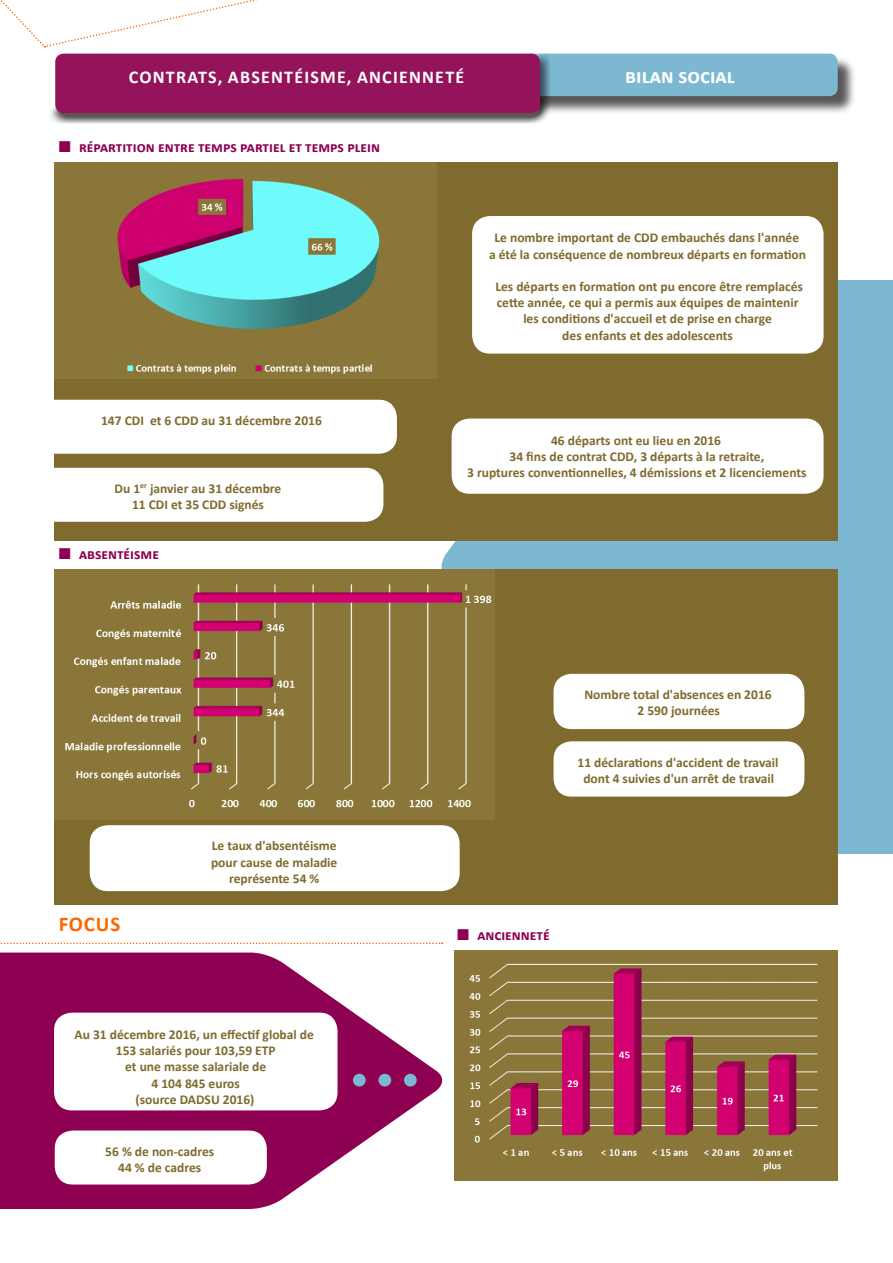
<style>
.page{position:relative;width:893px;height:1263px;background:#fff}
.page>*{position:absolute;margin:0;border:0;box-sizing:border-box;transform-origin:0 0}
.t1{font:700 21px "Calibri";color:#fff}
.t2{font:700 21px "Calibri";letter-spacing:.04em;color:#f60}
.t3{font:700 18px "Calibri";letter-spacing:.07em;color:#fff}
.t4{font:700 15px "Calibri";color:#8d0052}
.t5{font:700 13.5px "Calibri";color:#7f6b2e}
</style>
<div class="page">
<div style="left:521px;top:56px;width:335px;height:59px;background:#231f20;opacity:.75"></div>
<div style="left:519px;top:54px;width:319px;height:42px;background:#7db8d3;border-radius:9px"></div>
<div style="left:48px;top:50px;width:503px;height:74px;background:#231f20;opacity:.75"></div>
<div style="left:55px;top:54px;width:485px;height:59px;background:#93145a;border-radius:9px"></div>
<svg style="left:0;top:952px;width:443px;height:257px;fill:#8d0052"></svg>
<svg style="left:1px;top:0;width:256px;height:48px"></svg>
<svg style="left:0;top:942px;width:442px;height:2px"></svg>
<div style="left:435px;top:274px;width:458px;height:581px;background:#7db8d3"></div>
<div style="left:54px;top:162px;width:783px;height:378px;background:#7f6b2e"></div>
<img style="left:54px;top:162px;width:383px;height:217px">
<div style="left:54px;top:1013px;width:284px;height:97px;background:#fff;border-radius:18px"></div>
<div style="left:55px;top:1130px;width:212px;height:54px;background:#fff;border-radius:18px"></div>
<div style="left:27px;top:400px;width:370px;height:54px;background:#fff;border-radius:18px"></div>
<div style="left:14px;top:468px;width:369px;height:54px;background:#fff;border-radius:18px"></div>
<div style="left:452px;top:419px;width:372px;height:75px;background:#fff;border-radius:18px"></div>
<div style="left:472px;top:216px;width:351px;height:138px;background:#fff;border-radius:18px"></div>
<div style="left:54px;top:569px;width:783px;height:336px;background:#7f6b2e"></div>
<img style="left:55px;top:569px;width:440px;height:250px">
<div style="left:90px;top:825px;width:370px;height:66px;background:#fff;border-radius:18px"></div>
<div style="left:554px;top:741px;width:250px;height:55px;background:#fff;border-radius:18px"></div>
<div style="left:554px;top:674px;width:250px;height:55px;background:#fff;border-radius:18px"></div>
<div style="left:54px;top:544px;width:387px;height:25px;background:#fff"></div>
<div style="left:353px;top:1074px;width:13px;height:12px;background:#7db8d3;border-radius:50%"></div>
<div style="left:404px;top:1074px;width:13px;height:12px;background:#7db8d3;border-radius:50%"></div>
<div style="left:378px;top:1074px;width:13px;height:12px;background:#7db8d3;border-radius:50%"></div>
<img style="left:454px;top:950px;width:383px;height:230px">
<h2 class="t3" style="left:129px;top:66px;width:337px">CONTRATS, ABSENTÉISME, ANCIENNETÉ</h2>
<h1 class="t1" style="left:625px;top:62px;width:111px">bilan social</h1>
<p class="t4" style="left:79px;top:137px;width:302px">répartition entre temps partiel et temps plein</p>
<p class="t5" style="left:101px;top:412px;width:222px">147 CDI et 6 CDD au 31 décembre 2016</p>
<p class="t5" style="left:115px;top:480px;width:168px">Du 1<sup>er</sup> janvier au 31 décembre</p>
<p class="t5" style="left:132px;top:496px;width:133px">11 CDI et 35 CDD signés</p>
<p class="t4" style="left:79px;top:545px;width:81px">absentéisme</p>
<h1 class="t2" style="left:59px;top:910px;width:63px">FOCUS</h1>
<p class="t5" style="left:212px;top:837px;width:126px">Le taux d'absentéisme</p>
<p class="t5" style="left:211px;top:853px;width:128px">pour cause de maladie</p>
<p class="t5" style="left:229px;top:870px;width:92px">représente 54 %</p>
<p class="t5" style="left:75px;top:1026px;width:241px">Au 31 décembre 2016, un effectif global de</p>
<p class="t5" style="left:116px;top:1042px;width:161px">153 salariés pour 103,59 ETP</p>
<p class="t5" style="left:125px;top:1058px;width:143px">et une masse salariale de</p>
<p class="t5" style="left:152px;top:1074px;width:90px">4 104 845 euros</p>
<p class="t5" style="left:136px;top:1091px;width:120px">(source DADSU 2016)</p>
<p class="t5" style="left:105px;top:1142px;width:110px">56 % de non-cadres</p>
<p class="t5" style="left:118px;top:1159px;width:85px">44 % de cadres</p>
<p class="t5" style="left:495px;top:229px;width:306px">Le nombre important de CDD embauchés dans l'année</p>
<p class="t5" style="left:489px;top:245px;width:318px">a été la conséquence de nombreux départs en formation</p>
<p class="t5" style="left:495px;top:278px;width:309px">Les départs en formation ont pu encore être remplacés</p>
<p class="t5" style="left:497px;top:294px;width:303px">cette année, ce qui a permis aux équipes de maintenir</p>
<p class="t5" style="left:523px;top:310px;width:250px">les conditions d'accueil et de prise en charge</p>
<p class="t5" style="left:562px;top:326px;width:172px">des enfants et des adolescents</p>
<p class="t5" style="left:551px;top:432px;width:172px">46 départs ont eu lieu en 2016</p>
<p class="t5" style="left:509px;top:448px;width:256px">34 fins de contrat CDD, 3 départs à la retraite,</p>
<p class="t5" style="left:467px;top:464px;width:341px">3 ruptures conventionnelles, 4 démissions et 2 licenciements</p>
<p class="t5" style="left:584px;top:686px;width:189px">Nombre total d'absences en 2016</p>
<p class="t5" style="left:638px;top:702px;width:84px">2 590 journées</p>
<p class="t5" style="left:577px;top:753px;width:203px">11 déclarations d'accident de travail</p>
<p class="t5" style="left:583px;top:770px;width:192px">dont 4 suivies d'un arrêt de travail</p>
<p class="t4" style="left:477px;top:926px;width:74px">ancienneté</p>
</div>
